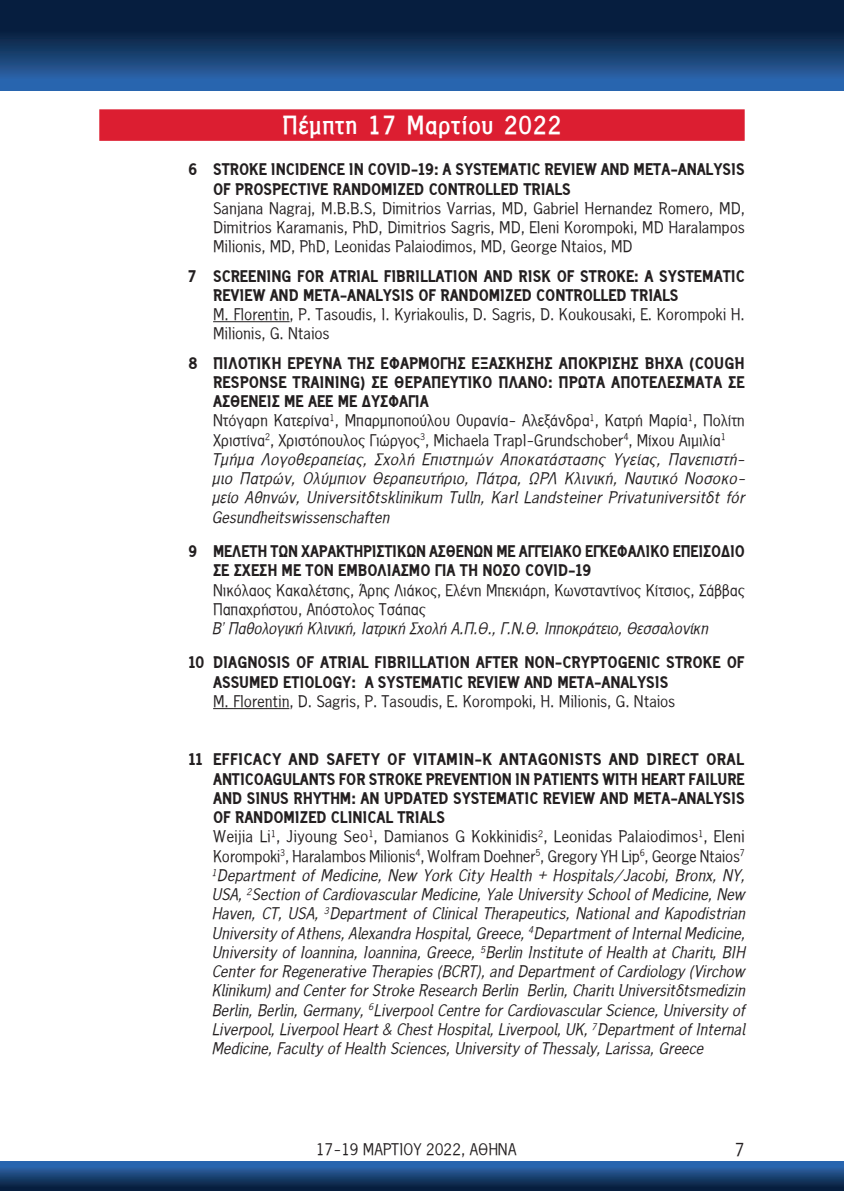
<style>
.page{position:relative;width:844px;height:1191px;background:#fff}
.page>*{position:absolute;margin:0;border:0;box-sizing:border-box;transform-origin:0 0}
.t1{font:700 24.5px "PF Panel";letter-spacing:.025em;color:#fff}
.t2{font:17.5px "PF Panel";color:#231f20}
.t3{font:italic 15.75px/19.2px "PF Panel";color:#231f20}
.t4{font:900 15.75px/19.2px "PF Panel";color:#231f20}
.t5{font:15.75px/19.2px "PF Panel";color:#231f20}
.t6{font:italic 15.75px/19.2px "PF Panel";letter-spacing:.02em;color:#231f20}
.s1{font-weight:900;font-style:normal}
.s2{font-style:normal}
</style>
<div class="page">
<svg style="left:0;top:0;width:843px;height:91px;background:#143968"></svg>
<div style="left:0;top:1161px;width:843px;height:30px;background:linear-gradient(to bottom,#3171bf,#061a36)"></div>
<div style="left:99px;top:109px;width:645px;height:32px;background:#dc1e31"></div>
<hr style="left:213px;top:321px;width:76px;height:1px;background:#231f20">
<hr style="left:213px;top:708px;width:76px;height:1px;background:#231f20">
<h1 class="t1" style="left:282px;top:112px;width:280px">Πέμπτη 17 Μαρτίου 2022</h1>
<p class="t4" style="left:188px;top:160px;width:189px">6 STROKE INCIDENCE IN COVID</p>
<p class="t4" style="left:213px;top:160px;width:531px;text-indent:198px">-19: A SYSTEMATIC REVIEW AND META-ANALYSIS<br>OF PROSPECTIVE RANDOMIZED CONTROLLED TRIALS</p>
<p class="t5" style="left:213px;top:199px;width:533px;text-align:justify">Sanjana Nagraj, M.B.B.S, Dimitrios Varrias, MD, Gabriel Hernandez Romero, MD, Dimitrios Karamanis, PhD, Dimitrios Sagris, MD, Eleni Korompoki, MD Haralampos Milionis, MD, PhD, Leonidas Palaiodimos, MD, George Ntaios, MD</p>
<p class="t4" style="left:188px;top:266px;width:118px">7 SCREENING FOR</p>
<p class="t4" style="left:330px;top:266px;width:9px">ATRIAL</p>
<p class="t4" style="left:383px;top:266px;width:9px">FIBRILLATION</p>
<p class="t4" style="left:483px;top:266px;width:11px">AND</p>
<p class="t4" style="left:518px;top:266px;width:81px">RISK OF STROK</p>
<p class="t4" style="left:626px;top:266px;width:86px">E: A SYSTEMATIC</p>
<p class="t4" style="left:213px;top:285px;width:67px">REVI EW AND</p>
<p class="t4" style="left:303px;top:285px;width:54px">META-ANALY</p>
<p class="t4" style="left:392px;top:285px;width:59px">SIS OF RANDOMIZ</p>
<p class="t4" style="left:513px;top:285px;width:33px">ED CONTROLL</p>
<p class="t4" style="left:608px;top:285px;width:32px">ED TRIAL</p>
<p class="t4" style="left:669px;top:285px;width:10px">S</p>
<p class="t5" style="left:213px;top:305px;width:533px">M. Florentin, P. Tasoudis, I. Kyriakoulis, D. Sagris, D. Koukousaki, E. Korompoki H.<br>Milionis, G. Ntaios</p>
<p class="t4" style="left:188px;top:353px;width:20px">8 ΠΙ</p>
<p class="t4" style="left:228px;top:353px;width:37px">ΛΟΤΙΚΉ</p>
<p class="t4" style="left:287px;top:353px;width:37px">ΈΡΕΥΝΑ</p>
<p class="t4" style="left:348px;top:353px;width:92px">ΤΗΣ ΕΦΑΡΜΟΓΉΣ</p>
<p class="t4" style="left:471px;top:353px;width:10px">ΕΞΆΣΚΗΣΗΣ</p>
<p class="t4" style="left:558px;top:353px;width:29px">ΑΠΌΚΡΙΣΗΣ</p>
<p class="t4" style="left:644px;top:353px;width:101px">ΒΉΧΑ (COUGH</p>
<p class="t4" style="left:213px;top:372px;width:263px">RESPONSE TRAINING) ΣΕ ΘΕΡΑΠΕΥΤΙΚΌ</p>
<p class="t4" style="left:498px;top:372px;width:31px">ΠΛΆΝΟ</p>
<p class="t4" style="left:548px;top:372px;width:198px">: ΠΡΏΤΑ ΑΠΟΤΕΛΈΣΜΑΤΑ ΣΕ</p>
<p class="t6" style="left:211px;top:392px;width:535px"><span class="s1">ΑΣΘΕΝΕΊΣ ΜΕ ΑΕΕ ΜΕ ΔΥΣΦΑΓΊΑ<br></span><span class="s2">Ντόγαρη Κατερίνα</span><sup>1</sup><span class="s2">, Μπαρμποπούλου Ουρανία- Aλεξάνδρα</span><sup>1</sup><span class="s2">, Κατρή Μαρία</span><sup>1</sup><span class="s2">, Πολίτη Χριστίνα</span><sup>2</sup><span class="s2">, Χριστόπουλος Γιώργος</span><sup>3</sup><span class="s2">, Michaela Trapl-Grundschober</span><sup>4</sup><span class="s2">, Μίχου Αιμιλία</span><sup>1<br></sup>Τμήμα Λογοθεραπείας, Σχολή Επιστημών Αποκατάστασης Υγείας, Πανεπιστή&shy;μιο Πατρών, Ολύμπιον Θεραπευτήριο, Πάτρα, ΩΡΛ Κλινική, Ναυτικό Νοσοκο&shy;μείο Αθηνών, Universitätsklinikum Tulln, Karl Landsteiner Privatuniversität für Gesundheitswissenschaften</p>
<p class="t4" style="left:188px;top:541px;width:20px">9 ΜΕΛΕΤ</p>
<p class="t4" style="left:213px;top:541px;width:533px;text-indent:44px">Η ΤΩ Ν ΧΑΡΑΚΤΗΡΙΣΤΙΚΩΝ ΑΣΘΕΝΩΝ ΜΕ ΑΓΓΕΙΑΚΟ ΕΓΚΕΦΑΛΙΚΟ ΕΠΕΙΣΟΔΙΟ<br>ΣΕ ΣΧΕΣΗ ΜΕ ΤΟΝ ΕΜΒ</p>
<p class="t4" style="left:367px;top:561px;width:167px">ΟΛΙΑΣΜΟ ΓΙΑ ΤΗ ΝΟΣΟ COVID</p>
<p class="t4" style="left:568px;top:561px;width:25px">-19</p>
<p class="t5" style="left:213px;top:580px;width:533px">Νικόλαος Κακαλέτσης, Άρης Λιάκος, Ελένη Μπεκιάρη, Κωνσταντίνος Κίτσιος, Σάββας<br>Παπαχρήστου, Απόστολος Τσάπας</p>
<p class="t3" style="left:211px;top:619px;width:497px">Β’ Παθολογική Κλινική, Ιατρική Σχολή Α.Π.Θ., Γ.Ν.Θ. Ιπποκράτειο, Θεσσαλονίκη</p>
<p class="t4" style="left:188px;top:653px;width:26px">10 DIA</p>
<p class="t4" style="left:237px;top:653px;width:92px">GNOSIS OF ATRIAL</p>
<p class="t4" style="left:374px;top:653px;width:9px">FIBRILLATION</p>
<p class="t4" style="left:475px;top:653px;width:60px">AFTERNON</p>
<p class="t4" style="left:555px;top:653px;width:18px">-CRYPTO</p>
<p class="t4" style="left:617px;top:653px;width:27px">GENIC</p>
<p class="t4" style="left:666px;top:653px;width:20px">STROK</p>
<p class="t4" style="left:712px;top:653px;width:24px">E OF</p>
<p class="t4" style="left:213px;top:672px;width:88px">ASSUM ED ETIOLO</p>
<p class="t4" style="left:332px;top:672px;width:98px">GY: A SYSTEMATIC</p>
<p class="t4" style="left:467px;top:672px;width:67px">REVI EW AND</p>
<p class="t4" style="left:557px;top:672px;width:54px">META-ANALY</p>
<p class="t4" style="left:646px;top:672px;width:24px">SIS</p>
<p class="t5" style="left:213px;top:692px;width:463px">M. Florentin, D. Sagris, P. Tasoudis, E. Korompoki, H. Milionis, G. Ntaios</p>
<p class="t3" style="left:211px;top:750px;width:535px;text-indent:-23px"><span class="s1">11 EFFICACY AND SAFETY OF VITAMIN-K ANTAGONISTS AND DIRECT ORAL ANTICOAGULANTS FOR STROKE PREVENTION IN PATIENTS WITH HEART FAILURE AND SINUS RHYTHM: AN UPDATED SYSTEMATIC REVIEW AND META-ANALYSIS OF RANDOMIZED CLINICAL TRIALS<br></span><span class="s2">Weijia Li</span><sup>1</sup><span class="s2">, Jiyoung Seo</span><sup>1</sup><span class="s2">, Damianos G Kokkinidis</span><sup>2</sup><span class="s2">, Leonidas Palaiodimos</span><sup>1</sup><span class="s2">, Eleni Korompoki</span><sup>3</sup><span class="s2">, Haralambos Milionis</span><sup>4</sup><span class="s2">, Wolfram Doehner</span><sup>5</sup><span class="s2">, Gregory YH Lip</span><sup>6</sup><span class="s2">, George Ntaios</span><sup>7<br></sup><sup>1</sup>Department of Medicine, New York City Health + Hospitals/Jacobi, Bronx, NY, USA, <sup>2</sup>Section of Cardiovascular Medicine, Yale University School of Medicine, New Haven, CT, USA, <sup>3</sup>Department of Clinical Therapeutics, National and Kapodistrian University of Athens, Alexandra Hospital, Greece, <sup>4</sup>Department of Internal Medicine, University of Ioannina, Ioannina, Greece, <sup>5</sup>Berlin Institute of Health at Charité, BIH Center for Regenerative Therapies (BCRT), and Department of Cardiology (Virchow Klinikum) and Center for Stroke Research Berlin Berlin, Charité Universitätsmedizin Berlin, Berlin, Germany, <sup>6</sup>Liverpool Centre for Cardiovascular Science, University of Liverpool, Liverpool Heart &amp; Chest Hospital, Liverpool, UK, <sup>7</sup>Department of Internal Medicine, Faculty of Health Sciences, University of Thessaly, Larissa, Greece</p>
<p class="t5" style="left:316px;top:1139px;width:92px">17-19 maρτιου</p>
<p class="t5" style="left:426px;top:1139px;width:73px">2022, αθηνα</p>
<p class="t2" style="left:734px;top:1140px;width:11px">7</p>
</div>
